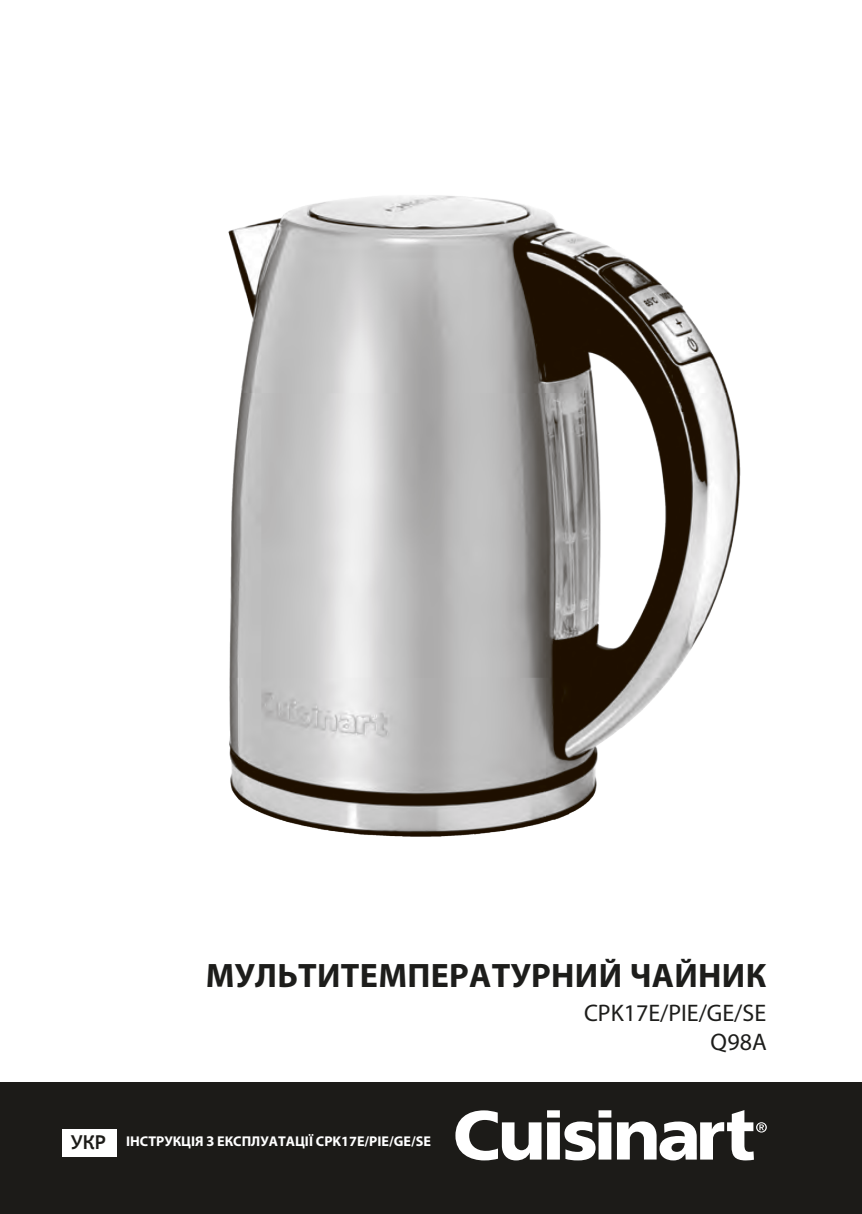
<style>
.page{position:relative;width:862px;height:1214px;background:#fff}
.page>*{position:absolute;margin:0;border:0;box-sizing:border-box;transform-origin:0 0}
.t1{font:700 34px "Myriad Pro";letter-spacing:.01em;color:#1d1d1b}
.t2{font:24px/28.8px "Myriad Pro";color:#1d1d1b;text-align:right}
.t3{font:700 14.2px "Myriad Pro";color:#fff}
.s1{font-family:"Trebuchet MS";font-size:19.2px;color:#1c1b18}
</style>
<div class="page">
<div style="left:0;top:1082px;width:862px;height:131px;background:#1c1b18"></div>
<svg style="left:455px;top:1110px;width:86px;height:50px"></svg>
<svg style="left:547px;top:1110px;width:64px;height:50px"></svg>
<svg style="left:617px;top:1110px;width:150px;height:50px"></svg>
<div style="left:63px;top:1128px;width:54px;height:28px;background:#fff"></div>
<img style="left:228px;top:195px;width:513px;height:642px">
<h1 class="t1" style="left:206px;top:952px;width:562px">МУЛЬТИТЕМПЕРАТУРНИЙ ЧАЙНИК</h1>
<h2 class="t2" style="left:584px;top:998px;width:184px">CPK17E/PIE/GE/SE<br>Q98A</h2>
<p class="t3" style="left:71px;top:1131px;width:362px"><span class="s1">УКР</span> ІНСТРУКЦІЯ З ЕКСПЛУАТАЦІЇ CPK17E/PIE/GE/SE</p>
</div>
